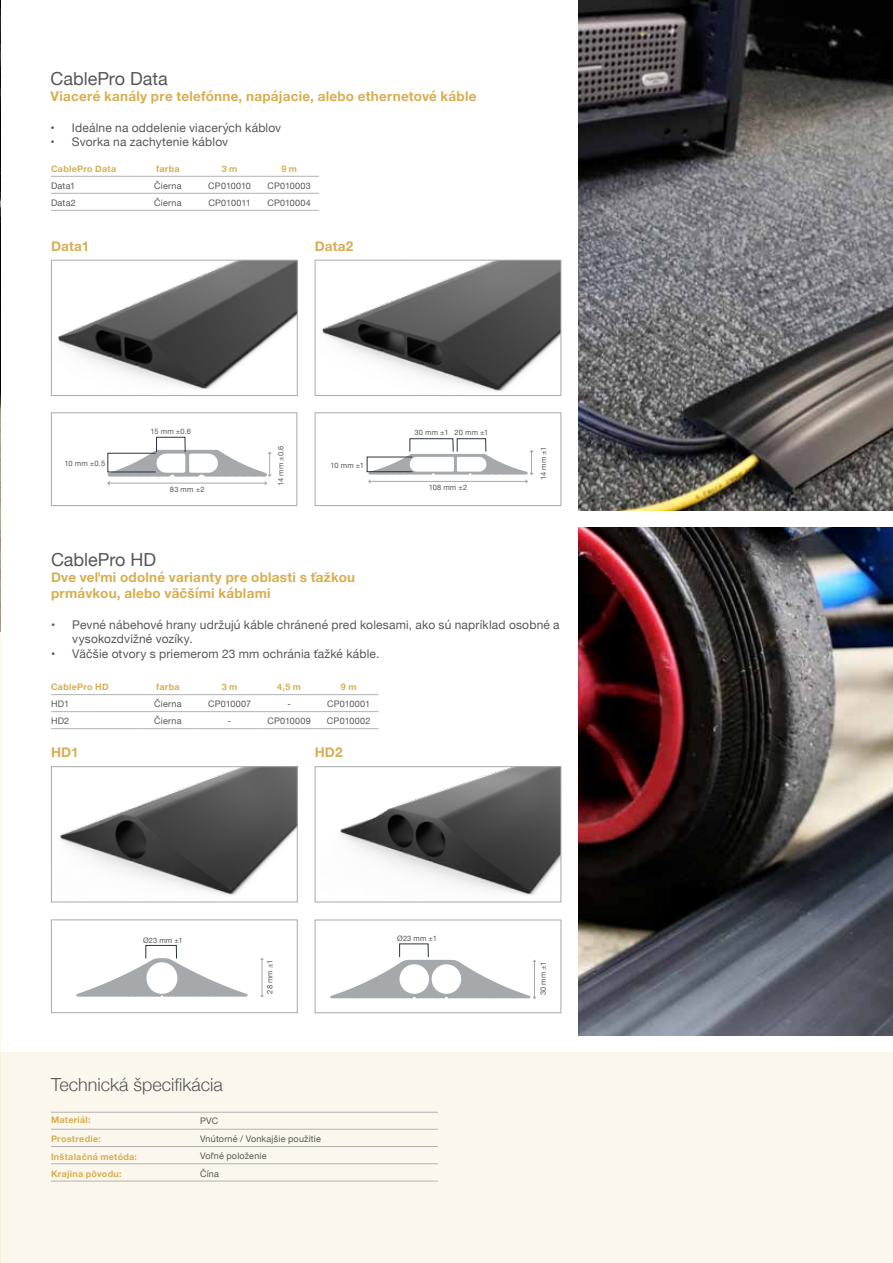
<style>
.page{position:relative;width:893px;height:1263px;background:#fff}
.page>*{position:absolute;margin:0;border:0;box-sizing:border-box;transform-origin:0 0}
.t1{font:18px "Helvetica Neue";color:#575756}
.t2{font:300 18px "Helvetica Neue";color:#575756}
.t3{font:700 13.5px/16.2px "Helvetica Neue";letter-spacing:.02em;color:#d7ae51}
.t4{font:12px/14.4px "Helvetica Neue";letter-spacing:.015em;color:#575756}
.t5{font:9px "Helvetica Neue";letter-spacing:.02em;color:#575756}
.t6{font:700 9px "Helvetica Neue";letter-spacing:.03em;color:#d7ae51}
.t7{font:9px "Helvetica Neue";color:#575756}
.t8{font:7.5px "Helvetica Neue";letter-spacing:.025em;color:#575756}
</style>
<div class="page">
<div style="left:0;top:1052px;width:893px;height:211px;background:#fbf7ed"></div>
<hr style="left:0;top:556px;width:1px;height:707px;background:#d7ae51">
<img style="left:0;top:0;width:1px;height:631px">
<img style="left:58px;top:262px;width:238px;height:128px">
<div style="left:51px;top:260px;width:247px;height:136px;border:1px solid #a6a9ab"></div>
<img style="left:322px;top:262px;width:237px;height:130px">
<div style="left:315px;top:260px;width:246px;height:136px;border:1px solid #a6a9ab"></div>
<div style="left:315px;top:412px;width:246px;height:94px;border:1px solid #a6a9ab"></div>
<div style="left:51px;top:412px;width:246px;height:94px;border:1px solid #a6a9ab"></div>
<svg style="left:368px;top:450px;width:166px;height:34px"></svg>
<div style="left:367px;top:457px;width:46px;height:15px;border:1px solid #2b3440"></div>
<div style="left:410px;top:438px;width:43px;height:14px;border:1px solid #2b3440"></div>
<div style="left:457px;top:438px;width:29px;height:14px;border:1px solid #2b3440"></div>
<img style="left:578px;top:527px;width:315px;height:508px">
<img style="left:578px;top:0;width:315px;height:510px">
<div style="left:156px;top:437px;width:29px;height:15px;border:1px solid #2b3440"></div>
<svg style="left:107px;top:450px;width:165px;height:35px"></svg>
<img style="left:340px;top:768px;width:219px;height:127px">
<div style="left:315px;top:766px;width:246px;height:136px;border:1px solid #a6a9ab"></div>
<img style="left:60px;top:768px;width:236px;height:127px">
<div style="left:51px;top:766px;width:247px;height:136px;border:1px solid #a6a9ab"></div>
<div style="left:315px;top:920px;width:246px;height:93px;border:1px solid #a6a9ab"></div>
<svg style="left:330px;top:960px;width:206px;height:39px"></svg>
<hr style="left:262px;top:958px;width:1px;height:38px;background:#a6a9ab">
<div style="left:146px;top:945px;width:31px;height:14px;border:1px solid #2b3440"></div>
<svg style="left:76px;top:958px;width:172px;height:39px"></svg>
<div style="left:51px;top:919px;width:247px;height:94px;border:1px solid #a6a9ab"></div>
<hr style="left:51px;top:1112px;width:149px;height:1px;background:#b3b2b2">
<hr style="left:200px;top:1112px;width:238px;height:1px;background:#b3b2b2">
<hr style="left:51px;top:1129px;width:149px;height:1px;background:#b3b2b2">
<hr style="left:200px;top:1129px;width:238px;height:1px;background:#b3b2b2">
<hr style="left:51px;top:1146px;width:149px;height:1px;background:#b3b2b2">
<hr style="left:200px;top:1146px;width:238px;height:1px;background:#b3b2b2">
<hr style="left:51px;top:1163px;width:149px;height:1px;background:#b3b2b2">
<hr style="left:200px;top:1163px;width:238px;height:1px;background:#b3b2b2">
<hr style="left:51px;top:1181px;width:149px;height:1px;background:#b3b2b2">
<hr style="left:200px;top:1181px;width:238px;height:1px;background:#b3b2b2">
<hr style="left:51px;top:176px;width:85px;height:1px;background:#b3b2b2">
<hr style="left:136px;top:176px;width:64px;height:1px;background:#b3b2b2">
<hr style="left:200px;top:176px;width:59px;height:1px;background:#b3b2b2">
<hr style="left:259px;top:176px;width:60px;height:1px;background:#b3b2b2">
<hr style="left:51px;top:193px;width:85px;height:1px;background:#b3b2b2">
<hr style="left:136px;top:193px;width:64px;height:1px;background:#b3b2b2">
<hr style="left:200px;top:193px;width:59px;height:1px;background:#b3b2b2">
<hr style="left:259px;top:193px;width:60px;height:1px;background:#b3b2b2">
<hr style="left:51px;top:210px;width:85px;height:1px;background:#b3b2b2">
<hr style="left:136px;top:210px;width:64px;height:1px;background:#b3b2b2">
<hr style="left:200px;top:210px;width:59px;height:1px;background:#b3b2b2">
<hr style="left:259px;top:210px;width:60px;height:1px;background:#b3b2b2">
<hr style="left:51px;top:694px;width:85px;height:1px;background:#b3b2b2">
<hr style="left:136px;top:694px;width:64px;height:1px;background:#b3b2b2">
<hr style="left:200px;top:694px;width:59px;height:1px;background:#b3b2b2">
<hr style="left:259px;top:694px;width:60px;height:1px;background:#b3b2b2">
<hr style="left:319px;top:694px;width:59px;height:1px;background:#b3b2b2">
<hr style="left:51px;top:711px;width:85px;height:1px;background:#b3b2b2">
<hr style="left:136px;top:711px;width:64px;height:1px;background:#b3b2b2">
<hr style="left:200px;top:711px;width:59px;height:1px;background:#b3b2b2">
<hr style="left:259px;top:711px;width:60px;height:1px;background:#b3b2b2">
<hr style="left:319px;top:711px;width:59px;height:1px;background:#b3b2b2">
<hr style="left:51px;top:728px;width:85px;height:1px;background:#b3b2b2">
<hr style="left:136px;top:728px;width:64px;height:1px;background:#b3b2b2">
<hr style="left:200px;top:728px;width:59px;height:1px;background:#b3b2b2">
<hr style="left:259px;top:728px;width:60px;height:1px;background:#b3b2b2">
<hr style="left:319px;top:728px;width:59px;height:1px;background:#b3b2b2">
<h1 class="t1" style="left:51px;top:66px;width:119px">CablePro Data</h1>
<p class="t3" style="left:51px;top:89px;width:427px">Viaceré kanály pre telefónne, napájacie, alebo ethernetové káble</p>
<p class="t4" style="left:51px;top:121px;width:232px">• Ideálne na oddelenie viacerých káblov</p>
<p class="t4" style="left:51px;top:136px;width:179px">• Svorka na zachytenie káblov</p>
<p class="t6" style="left:51px;top:162px;width:67px">CablePro Data</p>
<p class="t6" style="left:156px;top:162px;width:25px">farba</p>
<p class="t6" style="left:222px;top:162px;width:17px">3 m</p>
<p class="t6" style="left:281px;top:162px;width:17px">9 m</p>
<p class="t5" style="left:51px;top:179px;width:26px">Data1</p>
<p class="t5" style="left:154px;top:179px;width:29px">Čierna</p>
<p class="t7" style="left:208px;top:179px;width:44px">CP010010</p>
<p class="t5" style="left:267px;top:179px;width:45px">CP010003</p>
<p class="t5" style="left:51px;top:196px;width:26px">Data2</p>
<p class="t5" style="left:154px;top:196px;width:29px">Čierna</p>
<p class="t7" style="left:209px;top:196px;width:44px">CP010011</p>
<p class="t5" style="left:267px;top:196px;width:45px">CP010004</p>
<p class="t3" style="left:51px;top:239px;width:40px">Data1</p>
<p class="t3" style="left:315px;top:239px;width:40px">Data2</p>
<p class="t8" style="left:65px;top:458px;width:42px">10 mm ±0.5</p>
<p class="t8" style="left:151px;top:425px;width:42px">15 mm ±0.6</p>
<p class="t8" style="left:170px;top:484px;width:36px">83 mm ±2</p>
<p class="t8" style="left:276px;top:486px;width:42px;rotate:-90deg">14 mm ±0.6</p>
<p class="t8" style="left:331px;top:460px;width:35px">10 mm ±1</p>
<p class="t8" style="left:415px;top:426px;width:35px">30 mm ±1</p>
<p class="t8" style="left:455px;top:426px;width:35px">20 mm ±1</p>
<p class="t8" style="left:429px;top:482px;width:40px">108 mm ±2</p>
<p class="t8" style="left:538px;top:480px;width:35px;rotate:-90deg">14 mm ±1</p>
<h1 class="t1" style="left:51px;top:546px;width:107px">CablePro HD</h1>
<p class="t3" style="left:51px;top:569px;width:306px">Dve veľmi odolné varianty pre oblasti s ťažkou prmávkou, alebo väčšími káblami</p>
<p class="t4" style="left:72px;top:618px;width:489px;text-indent:-21px">• Pevné nábehové hrany udržujú káble chránené pred kolesami, ako sú napríklad osobné a vysokozdvižné vozíky.</p>
<p class="t4" style="left:51px;top:647px;width:330px">• Väčšie otvory s priemerom 23 mm ochránia ťažké káble.</p>
<p class="t6" style="left:51px;top:680px;width:59px">CablePro HD</p>
<p class="t6" style="left:156px;top:680px;width:25px">farba</p>
<p class="t6" style="left:222px;top:680px;width:17px">3 m</p>
<p class="t6" style="left:277px;top:680px;width:25px">4,5 m</p>
<p class="t6" style="left:341px;top:680px;width:17px">9 m</p>
<p class="t5" style="left:51px;top:698px;width:20px">HD1</p>
<p class="t5" style="left:154px;top:698px;width:29px">Čierna</p>
<p class="t5" style="left:208px;top:698px;width:45px">CP010007</p>
<p class="t5" style="left:287px;top:698px;width:5px">-</p>
<p class="t5" style="left:327px;top:698px;width:45px">CP010001</p>
<p class="t5" style="left:51px;top:715px;width:20px">HD2</p>
<p class="t5" style="left:154px;top:715px;width:29px">Čierna</p>
<p class="t5" style="left:228px;top:715px;width:5px">-</p>
<p class="t5" style="left:267px;top:715px;width:45px">CP010009</p>
<p class="t5" style="left:327px;top:715px;width:45px">CP010002</p>
<p class="t3" style="left:51px;top:745px;width:29px">HD1</p>
<p class="t3" style="left:315px;top:745px;width:29px">HD2</p>
<p class="t8" style="left:143px;top:935px;width:41px">Ø23 mm ±1</p>
<h1 class="t2" style="left:51px;top:1070px;width:173px">Technická špecifikácia</h1>
<p class="t8" style="left:264px;top:994px;width:35px;rotate:-90deg">28 mm ±1</p>
<p class="t6" style="left:51px;top:1112px;width:41px">Materiál:</p>
<p class="t5" style="left:200px;top:1114px;width:20px">PVC</p>
<p class="t6" style="left:51px;top:1132px;width:51px">Prostredie:</p>
<p class="t5" style="left:200px;top:1132px;width:122px">Vnútorné / Vonkajšie použitie</p>
<p class="t6" style="left:51px;top:1149px;width:88px">Inštalačná metóda:</p>
<p class="t5" style="left:200px;top:1150px;width:68px">Voľné položenie</p>
<p class="t6" style="left:51px;top:1166px;width:72px">Krajina pôvodu:</p>
<p class="t5" style="left:200px;top:1167px;width:20px">Čína</p>
<p class="t8" style="left:397px;top:933px;width:41px">Ø23 mm ±1</p>
<p class="t8" style="left:538px;top:995px;width:35px;rotate:-90deg">30 mm ±1</p>
</div>
